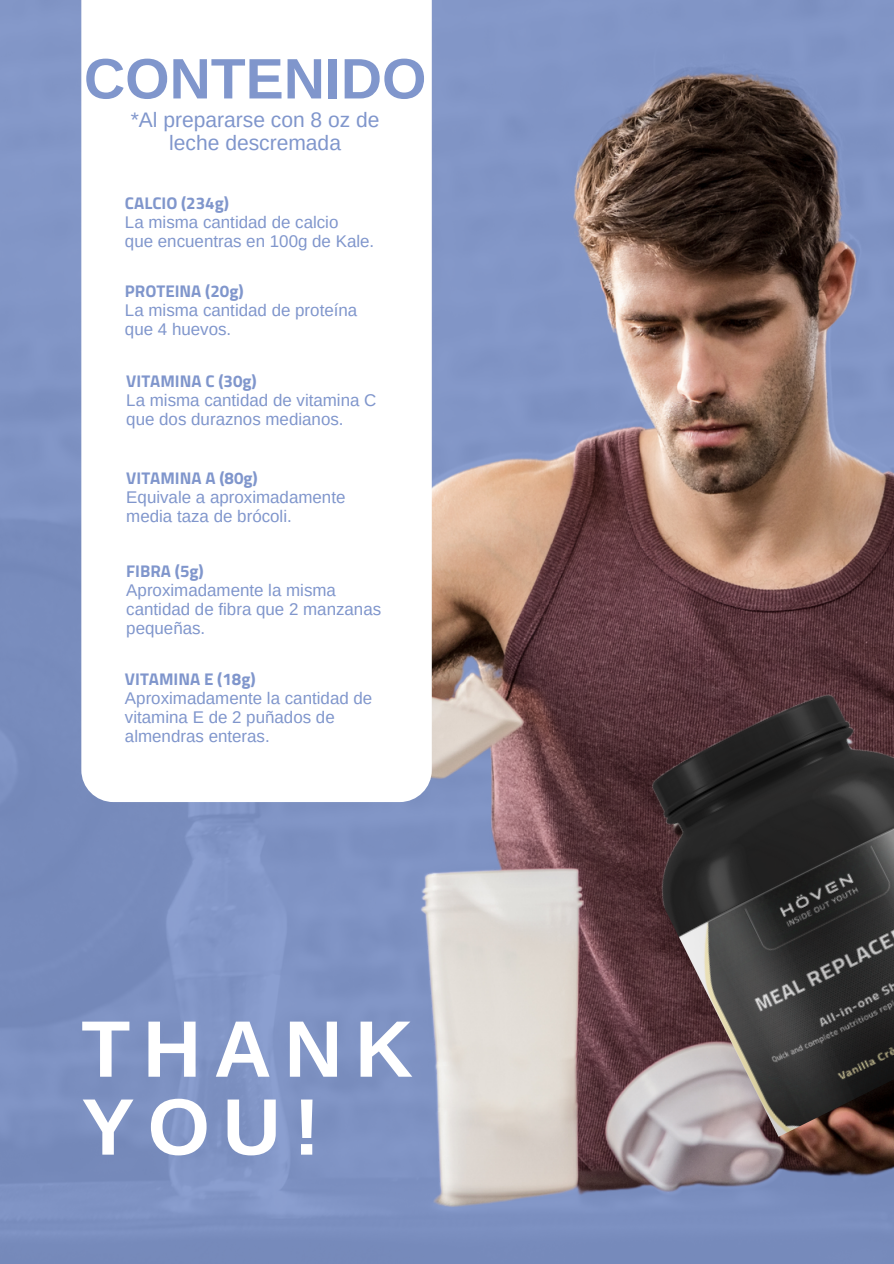
<style>
.page{position:relative;width:894px;height:1264px;background:#fff}
.page>*{position:absolute;margin:0;border:0;box-sizing:border-box;transform-origin:0 0}
.t1{font:700 80.1px "Arimo";letter-spacing:.16em;color:#fff}
.t2{font:700 57px "Arimo";color:#8096cc}
.t3{font:21px/22.5px "Arimo";color:#8096cc;text-align:center}
.t4{font:16.95px/19.2px "Arimo";color:#8096cc}
.t5{font:700 16.95px "Titillium Web";color:#8096cc}
</style>
<div class="page">
<img style="left:309px;top:46px;width:584px;height:1213px">
<svg style="left:81px;top:0;width:350px;height:802px"></svg>
<img style="left:589px;top:587px;width:304px;height:549px">
<p class="t2" style="left:84px;top:47px;width:344px">CONTENIDO</p>
<p class="t3" style="left:131px;top:109px;width:250px">*Al prepararse con 8 oz de leche descremada</p>
<p class="t5" style="left:125px;top:189px;width:105px">CALCIO (234g)</p>
<p class="t4" style="left:125px;top:212px;width:215px">La misma cantidad de calcio</p>
<p class="t4" style="left:125px;top:232px;width:251px">que encuentras en 100g de Kale.</p>
<p class="t5" style="left:125px;top:277px;width:120px">PROTEINA (20g)</p>
<p class="t4" style="left:125px;top:300px;width:234px">La misma cantidad de proteína</p>
<p class="t4" style="left:125px;top:319px;width:108px">que 4 huevos.</p>
<p class="t5" style="left:126px;top:368px;width:132px">VITAMINA C (30g)</p>
<p class="t4" style="left:126px;top:391px;width:251px">La misma cantidad de vitamina C</p>
<p class="t4" style="left:126px;top:410px;width:219px">que dos duraznos medianos.</p>
<p class="t5" style="left:126px;top:464px;width:133px">VITAMINA A (80g)</p>
<p class="t4" style="left:126px;top:487px;width:220px">Equivale a aproximadamente</p>
<p class="t4" style="left:126px;top:506px;width:167px">media taza de brócoli.</p>
<p class="t5" style="left:126px;top:557px;width:79px">FIBRA (5g)</p>
<p class="t4" style="left:126px;top:580px;width:256px">Aproximadamente la misma cantidad de fibra que 2 manzanas pequeñas.</p>
<p class="t5" style="left:125px;top:665px;width:132px">VITAMINA E (18g)</p>
<p class="t4" style="left:125px;top:688px;width:249px">Aproximadamente la cantidad de vitamina E de 2 puñados de almendras enteras.</p>
<p class="t1" style="left:81px;top:1004px;width:333px">THANK</p>
<p class="t1" style="left:81px;top:1082px;width:240px">YOU!</p>
</div>
